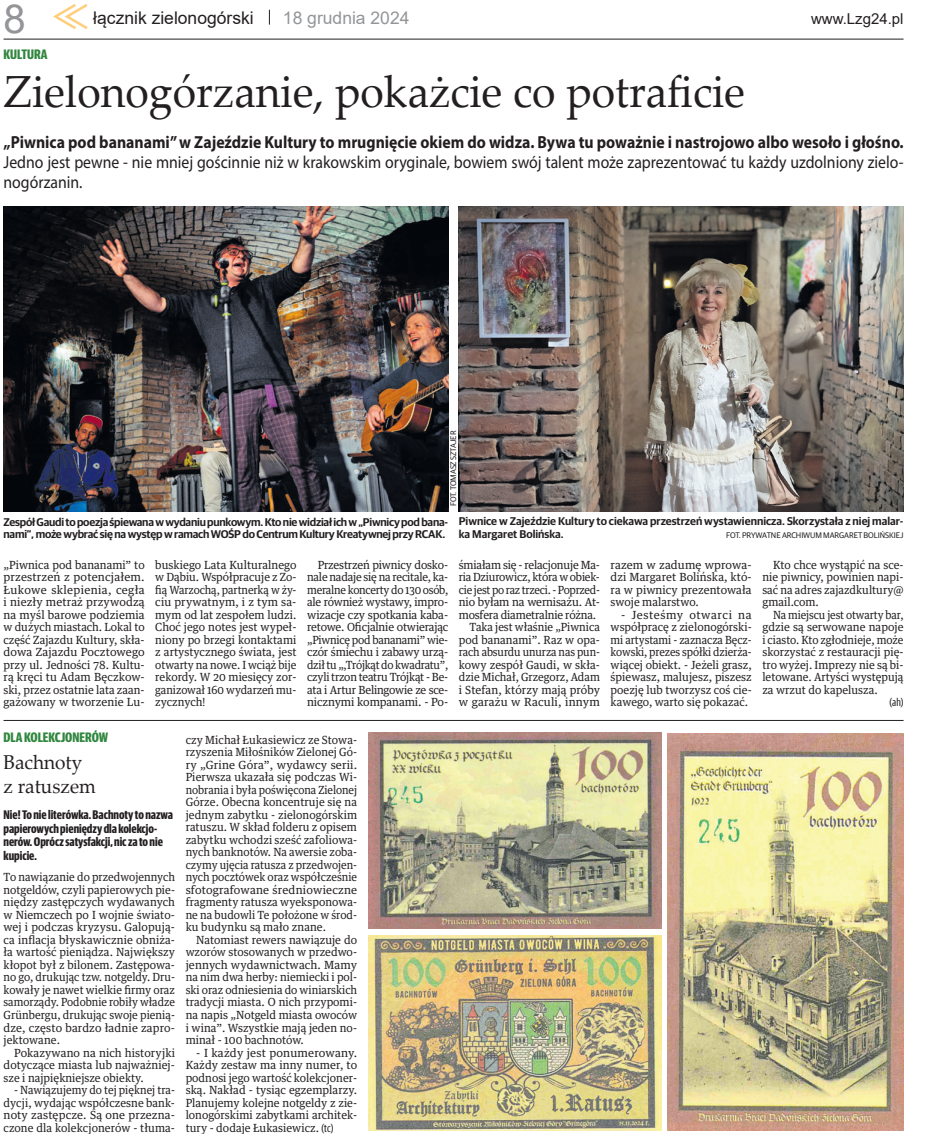
<style>
.page{position:relative;width:939px;height:1134px;background:#fff}
.page>*{position:absolute;margin:0;border:0;box-sizing:border-box;transform-origin:0 0}
.tytul_36{font:45px "Palatino Linotype";color:#231f20;scale:.95 1}
.t1{font:40px "Arial";color:#939598}
.tytul_16{font:20px/24px "Palatino Linotype";color:#231f20;scale:.95 1}
.lead_otwarcia{font:17.5px/20px "Myriad Pro";color:#231f20;text-align:justify;scale:.9 1}
.t2{font:17.5px "Arial";color:#231f20}
.t3{font:17.5px "Arial";color:#939598}
.t4{font:15px "Arial";color:#231f20}
.nadtytul{font:700 13.75px "Guardian Sans X Cond";color:#31873f}
.lead_otwarcia_podwal{font:700 12.5px/13.8px "Guardian Sans X Cond";color:#231f20}
.Normalny{font:11.25px/12.5px "Guardian Text Egyp";color:#231f20;text-align:justify;scale:.95 1}
.Normalny-2{font:11.25px/12.5px "Guardian Text Egyp";color:#231f20;text-align:justify}
.Pierwszy{font:11.25px/12.5px "Guardian Text Egyp";color:#231f20;text-align:justify;scale:.93 1}
.Pierwszy-2{font:11.25px/12.5px "Guardian Text Egyp";color:#231f20;text-align:justify;scale:.95 1}
.Pierwszy-3{font:11.25px/12.5px "Guardian Text Egyp";color:#231f20;text-align:justify;scale:.96 1}
.Normalny-3{font:11.25px/12.5px "Guardian Text Egyp";color:#231f20;text-align:justify;scale:.91 1}
.Normalny-4{font:11.25px/12.5px "Guardian Text Egyp";color:#231f20;text-align:justify;scale:.93 1}
.foto_podpis{font:600 11.25px/12.5px "Guardian Sans";letter-spacing:-.02em;color:#231f20}
.Normalny-5{font:11.25px/12.5px "Guardian Text Egyp";color:#231f20;text-align:justify;scale:.92 1}
.foto_podpis-2{font:600 11.25px/12.5px "Guardian Sans";color:#231f20}
.autor_tekstu{font:11.25px "Guardian Sans X Cond";color:#231f20}
.foto_podpis-3{font:8.12px "Guardian Sans";letter-spacing:-.01em;color:#231f20}
.s1{font-weight:700}
.s2{font-family:"Guardian Sans X Cond"}
</style>
<div class="page">
<svg style="left:53px;top:4px;width:35px;height:26px"></svg>
<hr style="left:4px;top:39px;width:900px;height:1px;background:#231f20">
<svg style="left:269px;top:10px;width:1px;height:15px"></svg>
<img style="left:4px;top:206px;width:444px;height:305px">
<img style="left:459px;top:206px;width:445px;height:305px">
<img style="left:369px;top:733px;width:292px;height:195px">
<hr style="left:4px;top:720px;width:900px;height:1px;background:#231f20">
<img style="left:369px;top:935px;width:292px;height:195px">
<img style="left:667px;top:734px;width:237px;height:396px">
<h2 class="t1" style="left:4px;top:-9px;width:24px">8</h2>
<h3 class="t2" style="left:93px;top:6px;width:162px">łącznik zielonogórski</h3>
<h3 class="t3" style="left:283px;top:6px;width:128px">18 grudnia 2024</h3>
<h3 class="t4" style="left:811px;top:9px;width:94px">www.Lzg24.pl</h3>
<p class="nadtytul" style="left:4px;top:45px;width:46px">KULTURA</p>
<p class="tytul_36" style="left:4px;top:59px;width:782px">Zielonogórzanie, pokażcie co potraficie</p>
<p class="lead_otwarcia" style="left:4px;top:132px;width:1002px"><span class="s1">„Piwnica pod bananami” w Zajeździe Kultury to mrugnięcie okiem do widza. Bywa tu poważnie i nastrojowo albo wesoło i głośno.<br></span>Jedno jest pewne - nie mniej gościnnie niż w krakowskim oryginale, bowiem swój talent może zaprezentować tu każdy uzdolniony zielo&shy;nogórzanin.</p>
<p class="foto_podpis-3" style="left:448px;top:506px;width:77px;rotate:-90deg">FOT. TOMASZ SZTAJER</p>
<p class="foto_podpis" style="left:4px;top:515px;width:446px">Zespół Gaudi to poezja śpiewana w wydaniu punkowym. Kto nie widział ich w „Piwnicy pod bana&shy;nami”, może wybrać się na występ w ramach WOŚP do Centrum Kultury Kreatywnej przy RCAK.</p>
<p class="foto_podpis-2" style="left:459px;top:514px;width:446px">Piwnice w Zajeździe Kultury to ciekawa przestrzeń wystawiennicza. Skorzystała z niej malar&shy;ka Margaret Bolińska.</p>
<p class="foto_podpis-3" style="left:726px;top:529px;width:179px">FOT. PRYWATNE ARCHIWUM MARGARET BOLIŃSKIEJ</p>
<p class="Pierwszy-2" style="left:4px;top:557px;width:150px">„Piwnica pod bananami” to przestrzeń z potencjałem.<br>Łukowe sklepienia, cegła i niezły metraż przywodzą na myśl barowe podziemia w dużych miastach. Lokal to część Zajazdu Kultury, skła&shy;dowa Zajazdu Pocztowego przy ul. Jedności 78. Kultu&shy;rą kręci tu Adam Bęczkow&shy;ski, przez ostatnie lata zaan&shy;gażowany w tworzenie Lu-</p>
<p class="Pierwszy-3" style="left:155px;top:557px;width:149px">buskiego Lata Kulturalnego w Dąbiu. Współpracuje z Zo&shy;fią Warzochą, partnerką w ży&shy;ciu prywatnym, i z tym sa&shy;mym od lat zespołem ludzi.<br>Choć jego notes jest wypeł&shy;niony po brzegi kontaktami z artystycznego świata, jest otwarty na nowe. I wciąż bije rekordy. W 20 miesięcy zor&shy;ganizował 160 wydarzeń mu&shy;zycznych!</p>
<p class="Normalny" style="left:307px;top:557px;width:150px;text-indent:11px">Przestrzeń piwnicy dosko&shy;nale nadaje się na recitale, ka&shy;meralne koncerty do 130 osób, ale również wystawy, impro&shy;wizacje czy spotkania kaba&shy;retowe. Oficjalnie otwierając „Piwnicę pod bananami” wie&shy;czór śmiechu i zabawy urzą&shy;dził tu „,Trójkąt do kwadratu”, czyli trzon teatru Trójkąt - Be&shy;ata i Artur Belingowie ze sce&shy;nicznymi kompanami. - Po-</p>
<p class="Normalny" style="left:459px;top:557px;width:150px">śmiałam się - relacjonuje Ma&shy;ria Dziurowicz, która w obiek&shy;cie jest po raz trzeci. - Poprzed&shy;nio byłam na wernisażu. At&shy;mosfera diametralnie różna.</p>
<p class="Normalny-4" style="left:459px;top:620px;width:153px;text-indent:11px">Taka jest właśnie „Piwnica pod bananami”. Raz w opa&shy;rach absurdu unurza nas pun&shy;kowy zespół Gaudi, w skła&shy;dzie Michał, Grzegorz, Adam i Stefan, którzy mają próby w garażu w Raculi, innym</p>
<p class="nadtytul" style="left:4px;top:728px;width:106px">DLA KOLEKCJONERÓW</p>
<p class="tytul_16" style="left:4px;top:749px;width:99px">Bachnoty z ratuszem</p>
<p class="lead_otwarcia_podwal" style="left:4px;top:807px;width:171px">Nie! To nie literówka. Bachnoty to nazwa papierowych pieniędzy dla kolekcjo&shy;nerów. Oprócz satysfakcji, nic za to nie kupicie.</p>
<p class="Pierwszy" style="left:4px;top:870px;width:186px">To nawiązanie do przedwojennych notgeldów, czyli papierowych pie&shy;niędzy zastępczych wydawanych w Niemczech po I wojnie świato&shy;wej i podczas kryzysu. Galopują&shy;ca inflacja błyskawicznie obniża&shy;ła wartość pieniądza. Największy kłopot był z bilonem. Zastępowa&shy;no go, drukując tzw. notgeldy. Dru&shy;kowały je nawet wielkie firmy oraz samorządy. Podobnie robiły władze Grünbergu, drukując swoje pienią&shy;dze, często bardzo ładnie zapro&shy;jektowane.</p>
<p class="Normalny-2" style="left:4px;top:1045px;width:173px;text-indent:11px">Pokazywano na nich historyjki dotyczące miasta lub najważniej&shy;sze i najpiękniejsze obiekty.</p>
<p class="Normalny-5" style="left:4px;top:1082px;width:188px;text-indent:11px">- Nawiązujemy do tej pięknej tra&shy;dycji, wydając współczesne bank&shy;noty zastępcze. Są one przezna&shy;czone dla kolekcjonerów - tłuma-</p>
<p class="Normalny" style="left:186px;top:732px;width:182px">czy Michał Łukasiewicz ze Stowa&shy;rzyszenia Miłośników Zielonej Gó&shy;ry „Grine Góra”, wydawcy serii.<br>Pierwsza ukazała się podczas Wi&shy;nobrania i była poświęcona Zielonej Górze. Obecna koncentruje się na jednym zabytku - zielonogórskim ratuszu. W skład folderu z opisem zabytku wchodzi sześć zafoliowa&shy;nych banknotów. Na awersie zoba&shy;czymy ujęcia ratusza z przedwojen&shy;nych pocztówek oraz współcześnie sfotografowane średniowieczne fragmenty ratusza wyeksponowa&shy;ne na budowli Te położone w środ&shy;ku budynku są mało znane.</p>
<p class="Normalny" style="left:186px;top:932px;width:182px;text-indent:11px">Natomiast rewers nawiązuje do wzorów stosowanych w przedwo&shy;jennych wydawnictwach. Mamy na nim dwa herby: niemiecki i pol&shy;ski oraz odniesienia do winiarskich tradycji miasta. O nich przypomi&shy;na napis „Notgeld miasta owoców i wina”. Wszystkie mają jeden no&shy;minał - 100 bachnotów.</p>
<p class="Normalny-2" style="left:186px;top:1045px;width:173px;text-indent:11px">- I każdy jest ponumerowany.<br>Każdy zestaw ma inny numer, to podnosi jego wartość kolekcjoner&shy;ską. Nakład - tysiąc egzemplarzy.<br>Planujemy kolejne notgeldy z zie&shy;lonogórskimi zabytkami architek&shy;tury - dodaje Łukasiewicz. <span class="s2">(tc)</span></p>
<p class="Normalny-2" style="left:611px;top:557px;width:143px">razem w zadumę wprowa&shy;dzi Margaret Bolińska, któ&shy;ra w piwnicy prezentowała swoje malarstwo.</p>
<p class="Normalny-2" style="left:611px;top:607px;width:143px;text-indent:11px">- Jesteśmy otwarci na współpracę z zielonogórski&shy;mi artystami - zaznacza Bęcz&shy;kowski, prezes spółki dzierża&shy;wiącej obiekt. - Jeżeli grasz, śpiewasz, malujesz, piszesz poezję lub tworzysz coś cie&shy;kawego, warto się pokazać.</p>
<p class="Normalny" style="left:762px;top:557px;width:150px;text-indent:11px">Kto chce wystąpić na sce&shy;nie piwnicy, powinien napi&shy;sać na adres zajazdkultury@ gmail.com.</p>
<p class="Normalny-3" style="left:762px;top:607px;width:157px;text-indent:11px">Na miejscu jest otwarty bar, gdzie są serwowane napoje i ciasto. Kto zgłodnieje, może skorzystać z restauracji pię&shy;tro wyżej. Imprezy nie są bi&shy;letowane. Artyści występują za wrzut do kapelusza.</p>
<p class="autor_tekstu" style="left:890px;top:695px;width:15px">(ah)</p>
</div>
